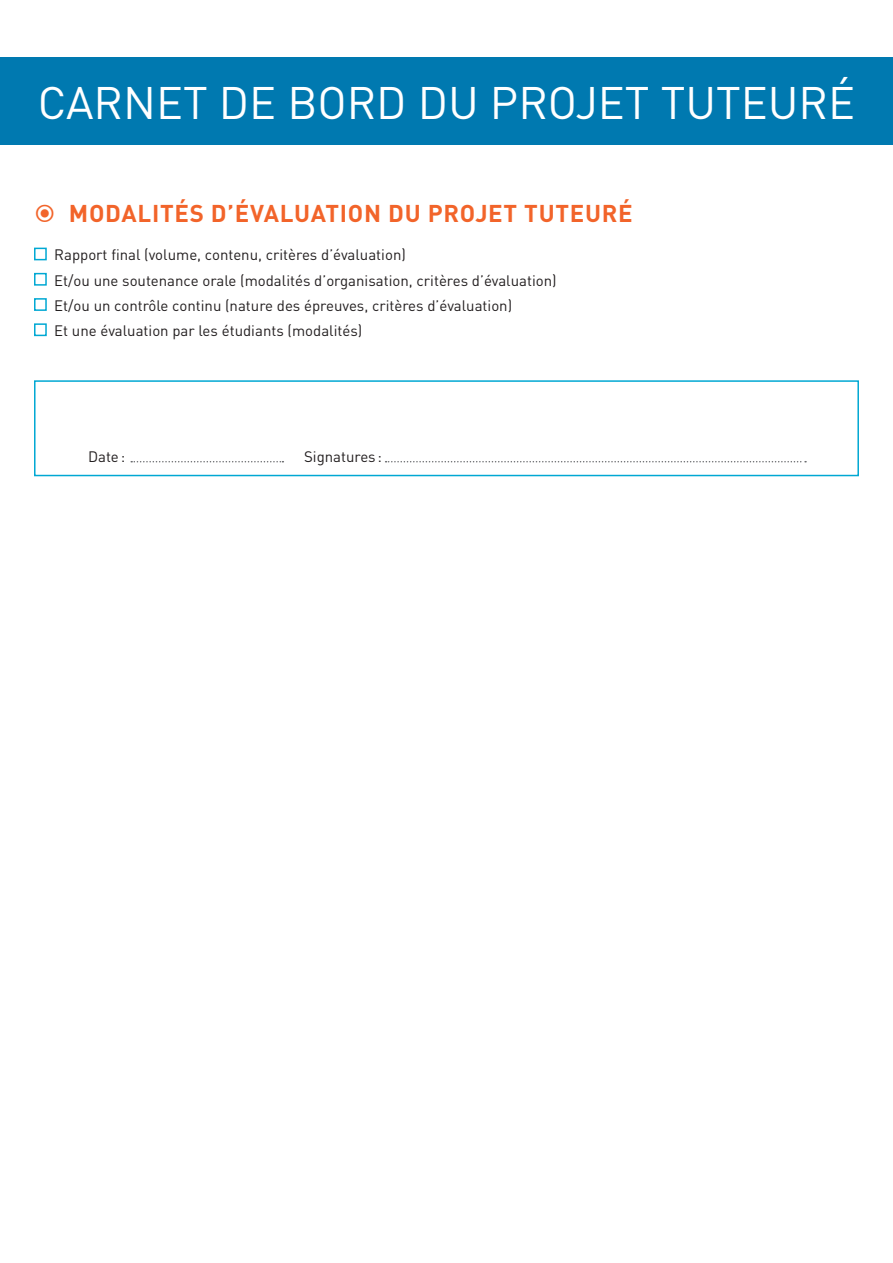
<style>
.page{position:relative;width:893px;height:1263px;background:#fff}
.page>*{position:absolute;margin:0;border:0;box-sizing:border-box;transform-origin:0 0}
.t1{font:45px "DIN";color:#fff}
.t2{font:700 24px "DIN";letter-spacing:.03em;color:#f2642a}
.t3{font:15px/25.2px "DIN";color:#231f20}
</style>
<div class="page">
<div style="left:34px;top:248px;width:13px;height:12px;border:2px solid #00a8d3"></div>
<div style="left:34px;top:273px;width:13px;height:13px;border:2px solid #00a8d3"></div>
<div style="left:34px;top:298px;width:13px;height:13px;border:2px solid #00a8d3"></div>
<div style="left:34px;top:323px;width:13px;height:13px;border:2px solid #00a8d3"></div>
<div style="left:0;top:57px;width:893px;height:87px;background:#0079b0"></div>
<div style="left:34px;top:380px;width:825px;height:96px;border:2px solid #00a8d3"></div>
<svg style="left:131px;top:461px;width:152px;height:1px"></svg>
<svg style="left:386px;top:461px;width:420px;height:1px"></svg>
<h1 class="t1" style="left:38px;top:75px;width:819px">CARNET DE BORD DU PROJET TUTEURÉ</h1>
<h2 class="t2" style="left:69px;top:198px;width:565px">MODALITÉS D’ÉVALUATION DU PROJET TUTEURÉ</h2>
<p class="t3" style="left:54px;top:242px;width:504px">Rapport final (volume, contenu, critères d’évaluation)<br>Et/ou une soutenance orale (modalités d’organisation, critères d’évaluation)<br>Et/ou un contrôle continu (nature des épreuves, critères d’évaluation)<br>Et une évaluation par les étudiants (modalités)</p>
<p class="t3" style="left:88px;top:444px;width:39px">Date:</p>
<p class="t3" style="left:304px;top:444px;width:80px">Signatures :</p>
</div>
